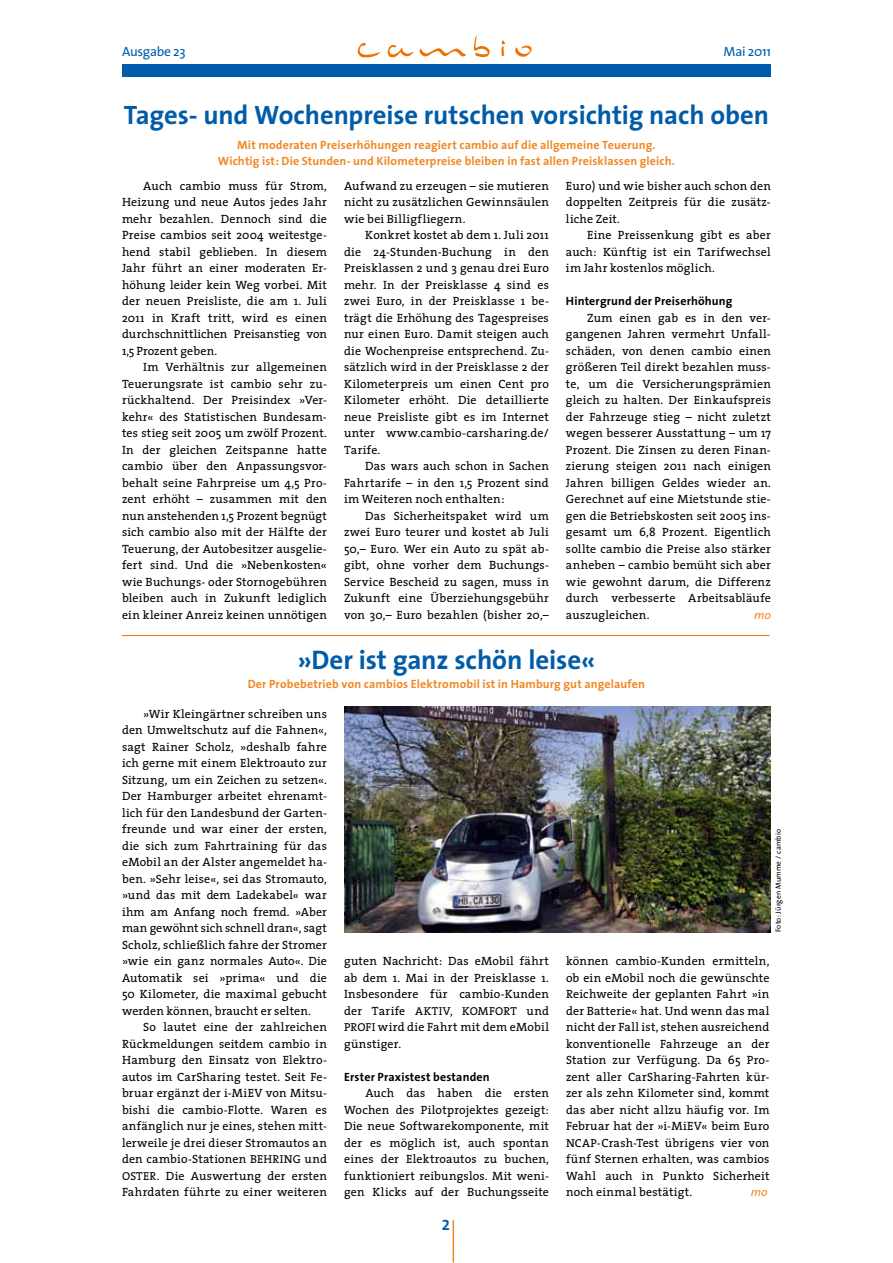
<style>
.page{position:relative;width:893px;height:1263px;background:#fff}
.page>*{position:absolute;margin:0;border:0;box-sizing:border-box;transform-origin:0 0}
.t1{font:700 27px "The Sans";letter-spacing:-.005em;color:#005ca9}
.t2{font:700 26.7px "The Sans";letter-spacing:-.005em;color:#005ca9}
.t3{font:15px "The Sans Bold Expert";color:#005ca9}
.t4{font:13.5px "The Sans";letter-spacing:-.02em;color:#005ca9}
.t5{font:12px/16.5px "The Serif";letter-spacing:.015em;color:#000;text-align:justify}
.t6{font:700 12px/16.5px "The Sans";letter-spacing:.015em;color:#f18824;text-align:center}
.t7{font:700 12px "The Sans";letter-spacing:.015em;color:#000}
.t8{font:italic 12px "The Sans";color:#f18824}
.t9{font:11.55px "The Serif";letter-spacing:.025em;color:#000}
.t10{font:7.5px "The Sans";letter-spacing:.02em;color:#000}
.s1{font-size:11.55px}
.s2{font-size:12px}
</style>
<div class="page">
<hr style="left:453px;top:1220px;width:1px;height:42px;background:#f18824">
<div style="left:122px;top:64px;width:649px;height:13px;background:#005ca9"></div>
<svg style="left:474px;top:36px;width:16px;height:21px"></svg>
<svg style="left:357px;top:43px;width:23px;height:15px"></svg>
<svg style="left:515px;top:45px;width:17px;height:12px"></svg>
<svg style="left:501px;top:40px;width:4px;height:17px"></svg>
<svg style="left:388px;top:45px;width:78px;height:12px"></svg>
<hr style="left:122px;top:635px;width:647px;height:1px;background:#ee7100">
<img style="left:344px;top:707px;width:427px;height:225px">
<p class="t4" style="left:122px;top:41px;width:65px">Ausgabe 23</p>
<p class="t4" style="left:724px;top:41px;width:49px">Mai 2011</p>
<h2 class="t2" style="left:124px;top:92px;width:646px">Tages- und Wochenpreise rutschen vorsichtig nach oben</h2>
<p class="t6" style="left:218px;top:136px;width:459px">Mit moderaten Preiserhöhungen reagiert cambio auf die allgemeine Teuerung.<br>Wichtig ist: Die Stunden- und Kilometerpreise bleiben in fast allen Preisklassen gleich.</p>
<p class="t5" style="left:122px;top:177px;width:206px;text-indent:21px">Auch cambio muss für Strom, Heizung und neue Autos jedes Jahr mehr bezahlen. Dennoch sind die Preise cambios seit 2004 weitestge&shy;hend stabil geblieben. In diesem Jahr führt an einer moderaten Er&shy;höhung leider kein Weg vorbei. Mit der neuen Preisliste, die am 1. Juli 2011 in Kraft tritt, wird es einen durchschnittlichen Preisanstieg von 1,5 Prozent geben.</p>
<p class="t5" style="left:122px;top:359px;width:206px;text-indent:21px">Im Verhältnis zur allgemeinen Teuerungsrate ist cambio sehr zu&shy;rückhaltend. Der Preisindex »Ver&shy;kehr« des Statistischen Bundesam&shy;tes stieg seit 2005 um zwölf Prozent.<br>In der gleichen Zeitspanne hatte cambio über den Anpassungsvor&shy;behalt seine Fahrpreise um 4,5 Pro&shy;zent erhöht – zusammen mit den nun anstehenden 1,5 Prozent begnügt sich cambio also mit der Hälfte der Teuerung, der Autobesitzer ausgelie&shy;fert sind. Und die »Nebenkosten« wie Buchungs- oder Stornogebühren bleiben auch in Zukunft lediglich ein kleiner Anreiz keinen unnötigen</p>
<p class="t5" style="left:344px;top:177px;width:206px">Aufwand zu erzeugen – sie mutieren nicht zu zusätzlichen Gewinnsäulen wie bei Billigfliegern.</p>
<p class="t5" style="left:344px;top:227px;width:206px;text-indent:21px">Konkret kostet ab dem 1. Juli 2011 die 24-Stunden-Buchung in den Preisklassen 2 und 3 genau drei Euro mehr. In der Preisklasse 4 sind es zwei Euro, in der Preisklasse 1 be&shy;trägt die Erhöhung des Tagespreises nur einen Euro. Damit steigen auch die Wochenpreise entsprechend. Zu&shy;sätzlich wird in der Preisklasse 2 der Kilometerpreis um einen Cent pro Kilometer erhöht. Die detaillierte neue Preisliste gibt es im Internet unter www.cambio-carsharing.de/ Tarife.</p>
<p class="t5" style="left:344px;top:458px;width:206px;text-indent:21px">Das wars auch schon in Sachen Fahrtarife – in den 1,5 Prozent sind im Weiteren noch enthalten:</p>
<p class="t5" style="left:344px;top:507px;width:206px;text-indent:21px">Das Sicherheitspaket wird um zwei Euro teurer und kostet ab Juli 50,– Euro. Wer ein Auto zu spät ab&shy;gibt, ohne vorher dem Buchungs-Service Bescheid zu sagen, muss in Zukunft eine Überziehungsgebühr von 30,– Euro bezahlen (bisher 20,–</p>
<p class="t5" style="left:566px;top:177px;width:206px">Euro) und wie bisher auch schon den doppelten Zeitpreis für die zusätz&shy;liche Zeit.</p>
<p class="t5" style="left:566px;top:227px;width:206px;text-indent:21px">Eine Preissenkung gibt es aber auch: Künftig ist ein Tarifwechsel im Jahr kostenlos möglich.</p>
<p class="t7" style="left:566px;top:291px;width:168px">Hintergrund der Preiserhöhung</p>
<p class="t5" style="left:566px;top:309px;width:206px;text-indent:21px">Zum einen gab es in den ver&shy;gangenen Jahren vermehrt Unfall&shy;schäden, von denen cambio einen größeren Teil direkt bezahlen muss&shy;te, um die Versicherungsprämien gleich zu halten. Der Einkaufspreis der Fahrzeuge stieg – nicht zuletzt wegen besserer Ausstattung – um 17<br>Prozent. Die Zinsen zu deren Finan&shy;zierung steigen 2011 nach einigen Jahren billigen Geldes wieder an.<br>Gerechnet auf eine Mietstunde stie&shy;gen die Betriebskosten seit 2005 ins&shy;gesamt um 6,8 Prozent. Eigentlich sollte cambio die Preise also stärker anheben – cambio bemüht sich aber wie gewohnt darum, die Differenz durch verbesserte Arbeitsabläufe auszugleichen.</p>
<p class="t8" style="left:754px;top:605px;width:18px">mo</p>
<h1 class="t1" style="left:297px;top:637px;width:300px">»Der ist ganz schön leise«</h1>
<p class="t6" style="left:248px;top:676px;width:399px">Der Probebetrieb von cambios Elektromobil ist in Hamburg gut angelaufen</p>
<p class="t5" style="left:122px;top:705px;width:206px;text-indent:21px">»Wir Kleingärtner schreiben uns den Umweltschutz auf die Fahnen«, sagt Rainer Scholz, »deshalb fahre ich gerne mit einem Elektroauto zur Sitzung, um ein Zeichen zu setzen«.<br>Der Hamburger arbeitet ehrenamt&shy;lich für den Landesbund der Garten&shy;freunde und war einer der ersten, die sich zum Fahrtraining für das eMobil an der Alster angemeldet ha&shy;ben. »Sehr leise«, sei das Stromauto, »und das mit dem Ladekabel« war ihm am Anfang noch fremd. »Aber man gewöhnt sich schnell dran«, sagt Scholz, schließlich fahre der Stromer »wie ein ganz normales Auto«. Die Automatik sei »prima« und die 50 Kilometer, die maximal gebucht werden können, braucht er selten.</p>
<p class="t5" style="left:122px;top:1019px;width:206px;text-indent:21px">So lautet eine der zahlreichen Rückmeldungen seitdem cambio in Hamburg den Einsatz von Elektro&shy;autos im CarSharing testet. Seit Fe&shy;bruar ergänzt der i-MiEV von Mitsu&shy;bishi die cambio-Flotte. Waren es anfänglich nur je eines, stehen mitt&shy;lerweile je drei dieser Stromautos an den cambio-Stationen <span class="s1">BEHRING</span> und <span class="s1">OSTER</span>. Die Auswertung der ersten Fahrdaten führte zu einer weiteren</p>
<p class="t10" style="left:772px;top:932px;width:105px;rotate:-90deg">Foto: Jürgen Mumme / cambio</p>
<p class="t5" style="left:344px;top:953px;width:206px">guten Nachricht: Das eMobil fährt ab dem 1. Mai in der Preisklasse 1.<br>Insbesondere für cambio-Kunden</p>
<p class="t9" style="left:344px;top:1001px;width:206px"><span class="s2">der Tarife</span> AKTIV, KOMFORT <span class="s2">und</span></p>
<p class="t5" style="left:344px;top:1019px;width:206px"><span class="s1">PROFI</span> wird die Fahrt mit dem eMobil günstiger.</p>
<p class="t7" style="left:344px;top:1067px;width:147px">Erster Praxistest bestanden</p>
<p class="t5" style="left:344px;top:1085px;width:206px;text-indent:21px">Auch das haben die ersten Wochen des Pilotprojektes gezeigt:<br>Die neue Softwarekomponente, mit der es möglich ist, auch spontan eines der Elektroautos zu buchen, funktioniert reibungslos. Mit weni&shy;gen Klicks auf der Buchungsseite</p>
<p class="t5" style="left:566px;top:953px;width:205px">können cambio-Kunden ermitteln, ob ein eMobil noch die gewünschte Reichweite der geplanten Fahrt »in der Batterie« hat. Und wenn das mal nicht der Fall ist, stehen ausreichend konventionelle Fahrzeuge an der Station zur Verfügung. Da 65 Pro&shy;zent aller CarSharing-Fahrten kür&shy;zer als zehn Kilometer sind, kommt das aber nicht allzu häufig vor. Im Februar hat der »i-MiEV« beim Euro <span class="s1">NCAP</span>-Crash-Test übrigens vier von fünf Sternen erhalten, was cambios Wahl auch in Punkto Sicherheit noch einmal bestätigt.</p>
<p class="t8" style="left:751px;top:1182px;width:18px">mo</p>
<p class="t3" style="left:442px;top:1212px;width:10px">2</p>
</div>
